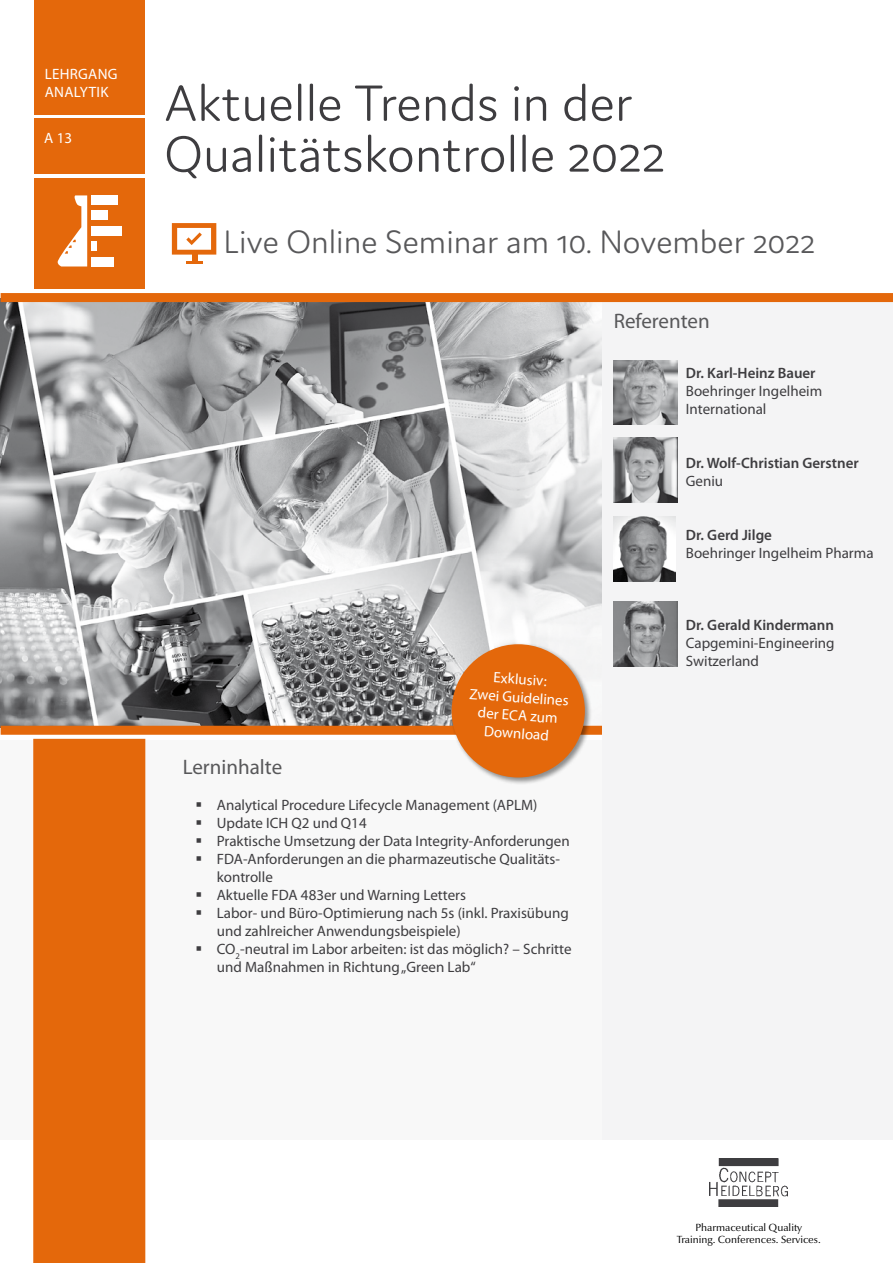
<style>
.page{position:relative;width:893px;height:1263px;background:#fff}
.page>*{position:absolute;margin:0;border:0;box-sizing:border-box;transform-origin:0 0}
.t1{font:300 54px/51px "Domus";color:#3e3d40}
.t2{font:300 34.5px "Domus";color:#58585a}
.t3{font:21px "Myriad Pro";color:#58585a}
.t4{font:15px/18px "Myriad Pro";color:#3e3d40}
.t5{font:600 15px "Myriad Pro";color:#3e3d40}
.t6{font:15px/18px "Myriad Pro";letter-spacing:.02em;color:#fff}
.t7{font:10.5px/12.6px "Optima Nova LT";color:#000;text-align:center}
</style>
<div class="page">
<img style="left:1px;top:302px;width:602px;height:424px">
<div style="left:34px;top:118px;width:110px;height:56px;background:#e4680b"></div>
<div style="left:34px;top:178px;width:110px;height:110px;background:#e4680b"></div>
<div style="left:0;top:739px;width:893px;height:400px;background:#f8f8f8"></div>
<svg style="left:33px;top:739px;width:112px;height:524px"></svg>
<div style="left:1px;top:726px;width:602px;height:9px;background:#e4680b"></div>
<div style="left:603px;top:297px;width:290px;height:842px;background:#f4f4f5"></div>
<div style="left:1px;top:293px;width:892px;height:9px;background:#e4680b"></div>
<img style="left:710px;top:1159px;width:78px;height:47px">
<div style="left:34px;top:0;width:110px;height:114px;background:#e4680b"></div>
<svg style="left:58px;top:195px;width:29px;height:71px"></svg>
<div style="left:91px;top:257px;width:23px;height:9px;background:#fff"></div>
<div style="left:91px;top:195px;width:27px;height:10px;background:#fff"></div>
<div style="left:91px;top:226px;width:31px;height:10px;background:#fff"></div>
<div style="left:91px;top:242px;width:6px;height:9px;background:#fff"></div>
<div style="left:91px;top:211px;width:17px;height:9px;background:#fff"></div>
<img style="left:614px;top:360px;width:63px;height:65px">
<img style="left:614px;top:437px;width:63px;height:65px">
<img style="left:614px;top:517px;width:61px;height:64px">
<img style="left:614px;top:602px;width:63px;height:64px">
<div style="left:450px;top:642px;width:142px;height:143px;background:#000;opacity:.43"></div>
<div style="left:452px;top:644px;width:133px;height:133px;background:#e4680b;border-radius:50%"></div>
<div style="left:192px;top:254px;width:6px;height:8px;background:#e4680b"></div>
<hr style="left:186px;top:261px;width:17px;height:3px;background:#e4680b">
<svg style="left:172px;top:223px;width:44px;height:32px"></svg>
<p class="t6" style="left:45px;top:66px;width:74px">LEHRGANG<br>ANALYTIK</p>
<p class="t6" style="left:44px;top:129px;width:29px">A 13</p>
<h1 class="t1" style="left:164px;top:77px;width:502px">Aktuelle Trends in der<br>Qualitätskontrolle 2022</h1>
<h2 class="t2" style="left:224px;top:223px;width:593px">Live Online Seminar am 10. November 2022</h2>
<h3 class="t3" style="left:614px;top:309px;width:98px">Referenten</h3>
<p class="t5" style="left:686px;top:363px;width:131px">Dr. Karl-Heinz Bauer</p>
<p class="t4" style="left:686px;top:382px;width:138px">Boehringer Ingelheim<br>International</p>
<p class="t5" style="left:686px;top:453px;width:174px">Dr. Wolf-Christian Gerstner</p>
<p class="t4" style="left:686px;top:472px;width:39px">Geniu</p>
<p class="t5" style="left:686px;top:525px;width:88px">Dr. Gerd Jilge</p>
<p class="t4" style="left:686px;top:544px;width:189px">Boehringer Ingelheim Pharma</p>
<p class="t6" style="left:471px;top:667px;width:101px;text-align:center;rotate:4deg">Exklusiv:<br>Zwei Guidelines der ECA zum<br>Download</p>
<h3 class="t3" style="left:183px;top:755px;width:101px">Lerninhalte</h3>
<p class="t4" style="left:217px;top:796px;width:356px">Analytical Procedure Lifecycle Management (APLM)<br>Update ICH Q2 und Q14<br>Praktische Umsetzung der Data Integrity-Anforderungen FDA-Anforderungen an die pharmazeutische Qualitäts&shy;kontrolle<br>Aktuelle FDA 483er und Warning Letters<br>Labor- und Büro-Optimierung nach 5s (inkl. Praxisübung und zahlreicher Anwendungsbeispiele)<br>CO<sub>2</sub>-neutral im Labor arbeiten: ist das möglich? – Schritte und Maßnahmen in Richtung „Green Lab“</p>
<p class="t5" style="left:686px;top:615px;width:150px">Dr. Gerald Kindermann</p>
<p class="t4" style="left:686px;top:634px;width:150px">Capgemini-Engineering<br>Switzerland</p>
<p class="t7" style="left:677px;top:1221px;width:146px">Pharmaceutical Quality<br>Training. Conferences. Services.</p>
</div>
